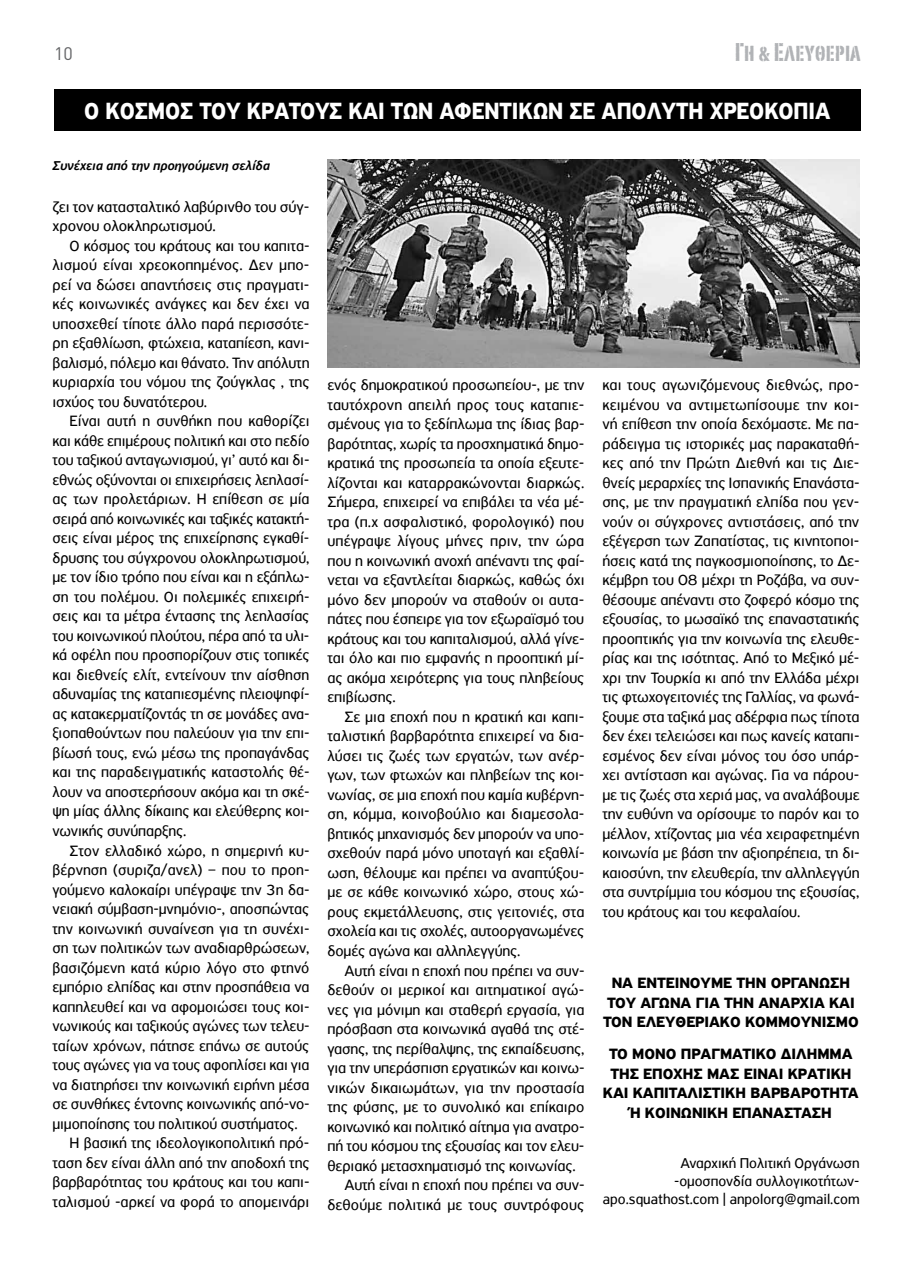
<style>
.page{position:relative;width:915px;height:1276px;background:#fff}
.page>*{position:absolute;margin:0;border:0;box-sizing:border-box;transform-origin:0 0}
.t1{font:25.05px "Army Caps";color:#b1b3b6;scale:1.06 1}
.t2{font:700 24.75px "PF Highway Sans Pro";letter-spacing:-.005em;color:#fff;scale:.9 1}
.t3{font:18px "DIN";color:#636466}
.t4{font:15.75px/19.5px "PF Highway Sans Pro";letter-spacing:-.005em;color:#000;text-align:justify}
.t5{font:700 15.75px/19.5px "PF Highway Sans Pro";letter-spacing:-.005em;color:#000;text-align:center}
.t6{font:15px/18px "PF Highway Sans Pro";color:#000;text-align:right}
.t7{font:italic 500 13.5px "PF Highway Sans Pro";letter-spacing:-.005em;color:#000}
.s1{font-size:19.95px}
</style>
<div class="page">
<div style="left:54px;top:89px;width:806px;height:42px;background:#000"></div>
<img style="left:327px;top:159px;width:532px;height:209px">
<p class="t3" style="left:54px;top:47px;width:20px">10</p>
<h1 class="t1" style="left:734px;top:37px;width:120px">Γη <span class="s1">&amp;</span> Ελευθερια</h1>
<h2 class="t2" style="left:84px;top:97px;width:830px">Ο ΚΟΣΜΟΣ ΤΟΥ ΚΡΑΤΟΥΣ ΚΑΙ ΤΩΝ ΑΦΕΝΤΙΚΩΝ ΣΕ ΑΠΟΛΥΤΗ ΧΡΕΟΚΟΠΙΑ</h2>
<p class="t7" style="left:52px;top:157px;width:219px">Συνέχεια από την προηγούμενη σελίδα</p>
<p class="t4" style="left:52px;top:197px;width:258px">ζει τον κατασταλτικό λαβύρινθο του σύγ&shy;χρονου ολοκληρωτισμού.</p>
<p class="t4" style="left:52px;top:236px;width:258px;text-indent:17px">Ο κόσμος του κράτους και του καπιτα&shy;λισμού είναι χρεοκοπημένος. Δεν μπο&shy;ρεί να δώσει απαντήσεις στις πραγματι&shy;κές κοινωνικές ανάγκες και δεν έχει να υποσχεθεί τίποτε άλλο παρά περισσότε&shy;ρη εξαθλίωση, φτώχεια, καταπίεση, κανι&shy;βαλισμό, πόλεμο και θάνατο. Την απόλυτη κυριαρχία του νόμου της ζούγκλας , της ισχύoς του δυνατότερου.</p>
<p class="t4" style="left:52px;top:411px;width:258px;text-indent:17px">Είναι αυτή η συνθήκη που καθορίζει και κάθε επιμέρους πολιτική και στο πεδίο του ταξικού ανταγωνισμού, γι’ αυτό και δι&shy;εθνώς οξύνονται οι επιχειρήσεις λεηλασί&shy;ας των προλετάριων. Η επίθεση σε μία σειρά από κοινωνικές και ταξικές κατακτή&shy;σεις είναι μέρος της επιχείρησης εγκαθί&shy;δρυσης του σύγχρονου ολοκληρωτισμού, με τον ίδιο τρόπο που είναι και η εξάπλω&shy;ση του πολέμου. Οι πολεμικές επιχειρή&shy;σεις και τα μέτρα έντασης της λεηλασίας του κοινωνικού πλούτου, πέρα από τα υλι&shy;κά οφέλη που προσπορίζουν στις τοπικές και διεθνείς ελίτ, εντείνουν την αίσθηση αδυναμίας της καταπιεσμένης πλειοψηφί&shy;ας κατακερματίζοντάς τη σε μονάδες ανα&shy;ξιοπαθούντων που παλεύουν για την επι&shy;βίωσή τους, ενώ μέσω της προπαγάνδας και της παραδειγματικής καταστολής θέ&shy;λουν να αποστερήσουν ακόμα και τη σκέ&shy;ψη μίας άλλης δίκαιης και ελεύθερης κοι&shy;νωνικής συνύπαρξης.</p>
<p class="t4" style="left:69px;top:840px;width:241px">Στον ελλαδικό χώρο, η σημερινή κυ-</p>
<p class="t4" style="left:52px;top:860px;width:258px">βέρνηση (συριζα/ανελ) – που το προη-</p>
<p class="t4" style="left:52px;top:879px;width:258px">γούμενο καλοκαίρι υπέγραψε την 3η δα-</p>
<p class="t4" style="left:52px;top:899px;width:258px">νειακή σύμβαση-μνημόνιο-, αποσπώντας</p>
<p class="t4" style="left:52px;top:918px;width:258px">την κοινωνική συναίνεση για τη συνέχι-</p>
<p class="t4" style="left:52px;top:938px;width:258px">ση των πολιτικών των αναδιαρθρώσεων,</p>
<p class="t4" style="left:52px;top:957px;width:258px">βασιζόμενη κατά κύριο λόγο στο φτηνό</p>
<p class="t4" style="left:52px;top:977px;width:258px">εμπόριο ελπίδας και στην προσπάθεια να</p>
<p class="t4" style="left:52px;top:996px;width:258px">καπηλευθεί και να αφομοιώσει τους κοι-</p>
<p class="t4" style="left:52px;top:1016px;width:258px">νωνικούς και ταξικούς αγώνες των τελευ-</p>
<p class="t4" style="left:52px;top:1035px;width:258px">ταίων χρόνων, πάτησε επάνω σε αυτούς</p>
<p class="t4" style="left:52px;top:1055px;width:258px">τους αγώνες για να τους αφοπλίσει και για</p>
<p class="t4" style="left:52px;top:1074px;width:258px">να διατηρήσει την κοινωνική ειρήνη μέσα</p>
<p class="t4" style="left:52px;top:1094px;width:258px">σε συνθήκες έντονης κοινωνικής από-νο-</p>
<p class="t4" style="left:52px;top:1113px;width:247px">μιμοποίησης του πολιτικού συστήματος.</p>
<p class="t4" style="left:69px;top:1133px;width:241px">Η βασική της ιδεολογικοπολιτική πρό-</p>
<p class="t4" style="left:52px;top:1152px;width:258px">ταση δεν είναι άλλη από την αποδοχή της</p>
<p class="t4" style="left:52px;top:1172px;width:258px">βαρβαρότητας του κράτους και του καπι-</p>
<p class="t4" style="left:52px;top:1191px;width:258px">ταλισμού -αρκεί να φορά το απομεινάρι</p>
<p class="t4" style="left:327px;top:375px;width:258px">ενός δημοκρατικού προσωπείου-, με την ταυτόχρονη απειλή προς τους καταπιε&shy;σμένους για το ξεδίπλωμα της ίδιας βαρ&shy;βαρότητας, χωρίς τα προσχηματικά δημο&shy;κρατικά της προσωπεία τα οποία εξευτε&shy;λίζονται και καταρρακώνονται διαρκώς.<br>Σήμερα, επιχειρεί να επιβάλει τα νέα μέ&shy;τρα (π.χ ασφαλιστικό, φορολογικό) που υπέγραψε λίγους μήνες πριν, την ώρα που η κοινωνική ανοχή απέναντι της φαί&shy;νεται να εξαντλείται διαρκώς, καθώς όχι μόνο δεν μπορούν να σταθούν οι αυτα&shy;πάτες που έσπειρε για τον εξωραϊσμό του κράτους και του καπιταλισμού, αλλά γίνε&shy;ται όλο και πιο εμφανής η προοπτική μί&shy;ας ακόμα χειρότερης για τους πληβείους επιβίωσης.</p>
<p class="t4" style="left:327px;top:707px;width:258px;text-indent:17px">Σε μια εποχή που η κρατική και καπι&shy;ταλιστική βαρβαρότητα επιχειρεί να δια&shy;λύσει τις ζωές των εργατών, των ανέρ&shy;γων, των φτωχών και πληβείων της κοι&shy;νωνίας, σε μια εποχή που καμία κυβέρνη&shy;ση, κόμμα, κοινοβούλιο και διαμεσολα&shy;βητικός μηχανισμός δεν μπορούν να υπο&shy;σχεθούν παρά μόνο υποταγή και εξαθλί&shy;ωση, θέλουμε και πρέπει να αναπτύξου&shy;με σε κάθε κοινωνικό χώρο, στους χώ&shy;ρους εκμετάλλευσης, στις γειτονιές, στα σχολεία και τις σχολές, αυτοοργανωμένες δομές αγώνα και αλληλεγγύης.</p>
<p class="t4" style="left:344px;top:960px;width:241px">Αυτή είναι η εποχή που πρέπει να συν-</p>
<p class="t4" style="left:327px;top:980px;width:258px">δεθούν οι μερικοί και αιτηματικοί αγώ-</p>
<p class="t4" style="left:327px;top:999px;width:258px">νες για μόνιμη και σταθερή εργασία, για</p>
<p class="t4" style="left:327px;top:1019px;width:258px">πρόσβαση στα κοινωνικά αγαθά της στέ-</p>
<p class="t4" style="left:327px;top:1038px;width:258px">γασης, της περίθαλψης, της εκπαίδευσης,</p>
<p class="t4" style="left:327px;top:1058px;width:258px">για την υπεράσπιση εργατικών και κοινω-</p>
<p class="t4" style="left:327px;top:1077px;width:258px">νικών δικαιωμάτων, για την προστασία</p>
<p class="t4" style="left:327px;top:1097px;width:258px">της φύσης, με το συνολικό και επίκαιρο</p>
<p class="t4" style="left:327px;top:1116px;width:258px">κοινωνικό και πολιτικό αίτημα για ανατρο-</p>
<p class="t4" style="left:327px;top:1136px;width:258px">πή του κόσμου της εξουσίας και τον ελευ-</p>
<p class="t4" style="left:327px;top:1155px;width:250px">θεριακό μετασχηματισμό της κοινωνίας.</p>
<p class="t4" style="left:344px;top:1175px;width:241px">Αυτή είναι η εποχή που πρέπει να συν-</p>
<p class="t4" style="left:327px;top:1194px;width:258px">δεθούμε πολιτικά με τους συντρόφους</p>
<p class="t4" style="left:602px;top:375px;width:258px">και τους αγωνιζόμενους διεθνώς, προ&shy;κειμένου να αντιμετωπίσουμε την κοι&shy;νή επίθεση την οποία δεχόμαστε. Με πα&shy;ράδειγμα τις ιστορικές μας παρακαταθή&shy;κες από την Πρώτη Διεθνή και τις Διε&shy;θνείς μεραρχίες της Ισπανικής Επανάστα&shy;σης, με την πραγματική ελπίδα που γεν&shy;νούν οι σύγχρονες αντιστάσεις, από την εξέγερση των Ζαπατίστας, τις κινητοποι&shy;ήσεις κατά της παγκοσμιοποίησης, το Δε&shy;κέμβρη του 08 μέχρι τη Ροζάβα, να συν&shy;θέσουμε απέναντι στο ζοφερό κόσμο της εξουσίας, το μωσαϊκό της επαναστατικής προοπτικής για την κοινωνία της ελευθε&shy;ρίας και της ισότητας. Από το Μεξικό μέ&shy;χρι την Τουρκία κι από την Ελλάδα μέχρι τις φτωχογειτονιές της Γαλλίας, να φωνά&shy;ξουμε στα ταξικά μας αδέρφια πως τίποτα δεν έχει τελειώσει και πως κανείς καταπι&shy;εσμένος δεν είναι μόνος του όσο υπάρ&shy;χει αντίσταση και αγώνας. Για να πάρου&shy;με τις ζωές στα χεριά μας, να αναλάβουμε την ευθύνη να ορίσουμε το παρόν και το μέλλον, χτίζοντας μια νέα χειραφετημένη κοινωνία με βάση την αξιοπρέπεια, τη δι&shy;καιοσύνη, την ελευθερία, την αλληλεγγύη στα συντρίμμια του κόσμου της εξουσίας, του κράτους και του κεφαλαίου.</p>
<p class="t5" style="left:602px;top:973px;width:257px">ΝΑ ΕΝΤΕΙΝΟΥΜΕ ΤΗΝ ΟΡΓΑΝΩΣΗ<br>ΤΟΥ ΑΓΩΝΑ ΓΙΑ ΤΗΝ ΑΝΑΡΧΙΑ ΚΑΙ<br>ΤΟΝ ΕΛΕΥΘΕΡΙΑΚΟ ΚΟΜΜΟΥΝΙΣΜΟ</p>
<p class="t5" style="left:602px;top:1045px;width:257px">ΤΟ ΜΟΝΟ ΠΡΑΓΜΑΤΙΚΟ ΔΙΛΗΜΜΑ<br>ΤΗΣ ΕΠΟΧΗΣ ΜΑΣ ΕΙΝΑΙ ΚΡΑΤΙΚΗ<br>ΚΑΙ ΚΑΠΙΤΑΛΙΣΤΙΚΗ ΒΑΡΒΑΡΟΤΗΤΑ<br>Ή ΚΟΙΝΩΝΙΚΗ ΕΠΑΝΑΣΤΑΣΗ</p>
<p class="t6" style="left:602px;top:1154px;width:258px">Αναρχική Πολιτική Οργάνωση -ομοσπονδία συλλογικοτήτων&shy;apo.squathost.com | anpolorg@gmail.com</p>
</div>
